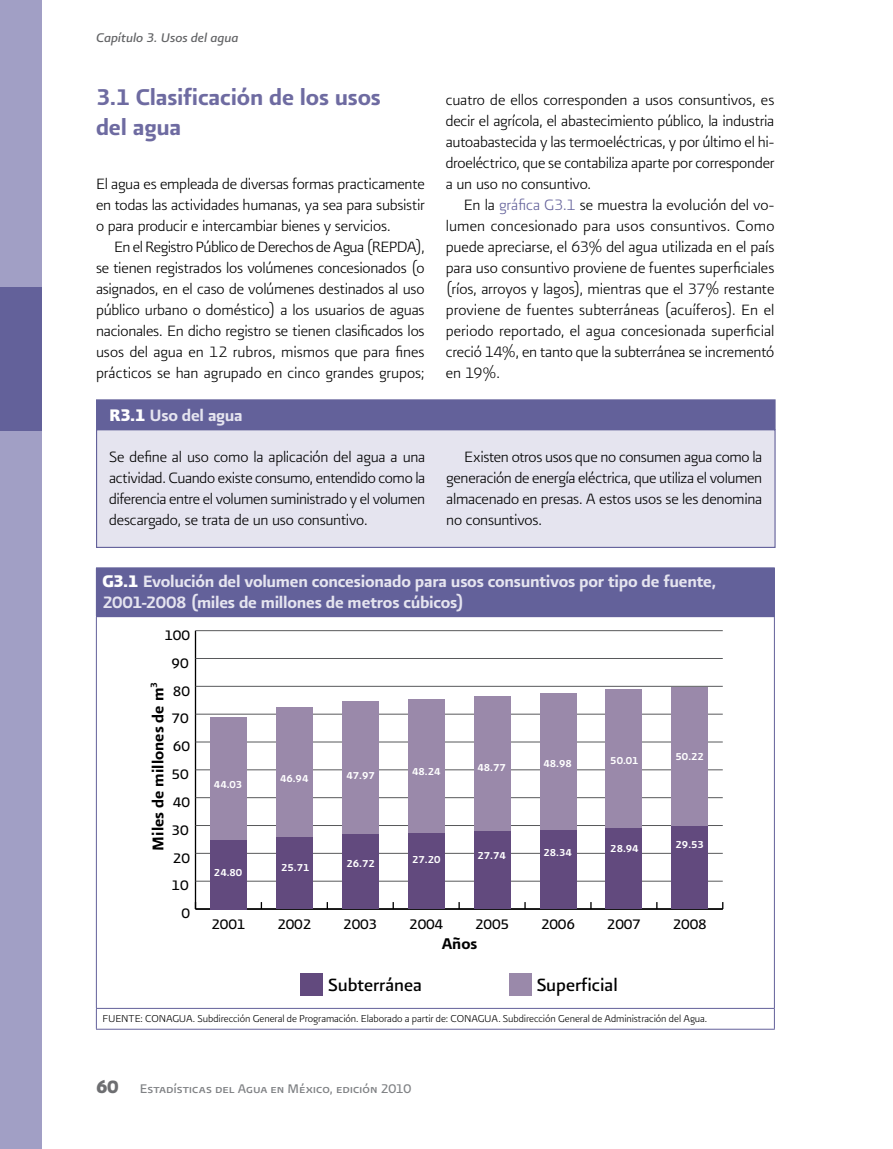
<style>
.page{position:relative;width:893px;height:1149px;background:#fff}
.page>*{position:absolute;margin:0;border:0;box-sizing:border-box;transform-origin:0 0}
.t1{font:27px/30px "Presidencia Firme";letter-spacing:-.01em;color:#6e6ba1}
.t2{font:21.15px "Presidencia Base";color:#000}
.t3{font:19.5px/21px "Presidencia Firme";letter-spacing:-.015em;color:#e5e4ef}
.t4{font:18.45px "Presidencia Firme";color:#000}
.t5{font:18px/21px "Presidencia Fina";letter-spacing:-.01em;color:#000;text-align:justify}
.t6{font:16.5px "Presidencia Base";letter-spacing:-.01em;color:#000}
.t7{font:15px "Presidencia Base Versalitas";letter-spacing:-.005em;color:#808285}
.t8{font:italic 15px "Presidencia Base";color:#636466}
.t9{font:12px "Presidencia Fina";letter-spacing:-.005em;color:#000}
.t10{font:11.85px "Presidencia Firme";color:#fff}
.s1{font-family:"Presidencia Fuerte";font-size:19.8px;color:#fff}
.s2{color:#63619a}
.s3{font-family:"Presidencia Fuerte";font-size:21px;color:#6d6e71}
</style>
<div class="page">
<div style="left:0;top:0;width:42px;height:1148px;background:#a19fc5"></div>
<div style="left:0;top:287px;width:42px;height:144px;background:#63619a"></div>
<div style="left:97px;top:429px;width:678px;height:118px;background:#e5e4ef"></div>
<div style="left:96px;top:429px;width:680px;height:119px;border:1px solid #63619a"></div>
<div style="left:97px;top:400px;width:678px;height:29px;background:#63619a"></div>
<div style="left:96px;top:399px;width:680px;height:31px;border:1px solid #63619a"></div>
<div style="left:96px;top:567px;width:678px;height:49px;background:#63619a"></div>
<hr style="left:96px;top:567px;width:679px;height:1px;background:#63619a">
<hr style="left:774px;top:568px;width:1px;height:48px;background:#63619a">
<hr style="left:96px;top:616px;width:679px;height:1px;background:#63619a">
<hr style="left:96px;top:617px;width:1px;height:390px;background:#63619a">
<hr style="left:774px;top:617px;width:1px;height:390px;background:#63619a">
<hr style="left:96px;top:1007px;width:679px;height:1px;background:#63619a">
<svg style="left:96px;top:1008px;width:1px;height:20px"></svg>
<svg style="left:774px;top:1008px;width:1px;height:20px"></svg>
<hr style="left:96px;top:1028px;width:679px;height:1px;background:#63619a">
<svg style="left:458px;top:902px;width:2px;height:6px"></svg>
<svg style="left:524px;top:902px;width:2px;height:6px"></svg>
<svg style="left:590px;top:902px;width:2px;height:6px"></svg>
<hr style="left:195px;top:630px;width:1px;height:278px;background:#000">
<hr style="left:195px;top:908px;width:528px;height:1px;background:#000">
<hr style="left:195px;top:880px;width:528px;height:1px;background:#58595b">
<hr style="left:195px;top:852px;width:528px;height:1px;background:#58595b">
<hr style="left:195px;top:824px;width:528px;height:1px;background:#58595b">
<hr style="left:195px;top:797px;width:528px;height:1px;background:#58595b">
<hr style="left:195px;top:769px;width:528px;height:1px;background:#58595b">
<hr style="left:195px;top:741px;width:528px;height:1px;background:#58595b">
<hr style="left:195px;top:713px;width:528px;height:1px;background:#58595b">
<hr style="left:195px;top:685px;width:528px;height:1px;background:#58595b">
<hr style="left:195px;top:658px;width:528px;height:1px;background:#58595b">
<hr style="left:195px;top:630px;width:528px;height:1px;background:#58595b">
<div style="left:210px;top:717px;width:37px;height:122px;background:#9a89aa"></div>
<div style="left:276px;top:706px;width:37px;height:131px;background:#9a89aa"></div>
<div style="left:342px;top:701px;width:37px;height:133px;background:#9a89aa"></div>
<div style="left:408px;top:698px;width:37px;height:135px;background:#9a89aa"></div>
<div style="left:474px;top:695px;width:37px;height:136px;background:#9a89aa"></div>
<div style="left:540px;top:693px;width:36px;height:136px;background:#9a89aa"></div>
<div style="left:605px;top:689px;width:37px;height:139px;background:#9a89aa"></div>
<div style="left:671px;top:686px;width:37px;height:140px;background:#9a89aa"></div>
<div style="left:210px;top:839px;width:37px;height:69px;background:#624a7e"></div>
<div style="left:276px;top:837px;width:37px;height:71px;background:#624a7e"></div>
<div style="left:342px;top:834px;width:37px;height:74px;background:#624a7e"></div>
<div style="left:408px;top:833px;width:37px;height:75px;background:#624a7e"></div>
<div style="left:474px;top:831px;width:37px;height:77px;background:#624a7e"></div>
<div style="left:540px;top:829px;width:36px;height:79px;background:#624a7e"></div>
<div style="left:605px;top:828px;width:37px;height:80px;background:#624a7e"></div>
<div style="left:671px;top:826px;width:37px;height:82px;background:#624a7e"></div>
<div style="left:300px;top:973px;width:22px;height:22px;background:#624a7e"></div>
<div style="left:509px;top:973px;width:23px;height:22px;background:#9a89aa"></div>
<p class="t8" style="left:96px;top:29px;width:144px">Capítulo 3. Usos del agua</p>
<h1 class="t1" style="left:96px;top:82px;width:286px">3.1 Clasificación de los usos del agua</h1>
<p class="t5" style="left:96px;top:173px;width:330px">El agua es empleada de diversas formas practicamente en todas las actividades humanas, ya sea para subsistir o para producir e intercambiar bienes y servicios.</p>
<p class="t5" style="left:96px;top:236px;width:330px;text-indent:18px">En el Registro Público de Derechos de Agua (REPDA), se tienen registrados los volúmenes concesionados (o asignados, en el caso de volúmenes destinados al uso público urbano o doméstico) a los usuarios de aguas nacionales. En dicho registro se tienen clasificados los usos del agua en 12 rubros, mismos que para fines prácticos se han agrupado en cinco grandes grupos;</p>
<p class="t3" style="left:109px;top:404px;width:135px"><span class="s1">R3.1</span> Uso del agua</p>
<p class="t5" style="left:446px;top:89px;width:330px">cuatro de ellos corresponden a usos consuntivos, es decir el agrícola, el abastecimiento público, la industria autoabastecida y las termoeléctricas, y por último el hi&shy;droeléctrico, que se contabiliza aparte por corresponder a un uso no consuntivo.</p>
<p class="t5" style="left:446px;top:194px;width:330px;text-indent:18px">En la <span class="s2">gráfica G3.1</span> se muestra la evolución del vo&shy;lumen concesionado para usos consuntivos. Como puede apreciarse, el 63% del agua utilizada en el país para uso consuntivo proviene de fuentes superficiales (ríos, arroyos y lagos), mientras que el 37% restante proviene de fuentes subterráneas (acuíferos). En el periodo reportado, el agua concesionada superficial creció 14%, en tanto que la subterránea se incrementó en 19%.</p>
<p class="t5" style="left:109px;top:446px;width:318px">Se define al uso como la aplicación del agua a una actividad. Cuando existe consumo, entendido como la diferencia entre el volumen suministrado y el volumen descargado, se trata de un uso consuntivo.</p>
<p class="t5" style="left:446px;top:446px;width:318px;text-indent:18px">Existen otros usos que no consumen agua como la generación de energía eléctrica, que utiliza el volumen almacenado en presas. A estos usos se les denomina no consuntivos.</p>
<p class="t3" style="left:102px;top:570px;width:615px"><span class="s1">G3.1</span> Evolución del volumen concesionado para usos consuntivos por tipo de fuente,<br>2001-2008 (miles de millones de metros cúbicos)</p>
<p class="t6" style="left:164px;top:625px;width:27px">100</p>
<p class="t4" style="left:147px;top:850px;width:170px;rotate:-90deg">Miles de millones de m<sup>3</sup></p>
<p class="t6" style="left:172px;top:653px;width:19px">90</p>
<p class="t6" style="left:173px;top:681px;width:19px">80</p>
<p class="t6" style="left:172px;top:709px;width:19px">70</p>
<p class="t6" style="left:173px;top:736px;width:19px">60</p>
<p class="t6" style="left:172px;top:764px;width:19px">50</p>
<p class="t6" style="left:173px;top:792px;width:19px">40</p>
<p class="t6" style="left:172px;top:820px;width:19px">30</p>
<p class="t6" style="left:173px;top:848px;width:19px">20</p>
<p class="t6" style="left:172px;top:875px;width:19px">10</p>
<p class="t6" style="left:181px;top:903px;width:10px">0</p>
<p class="t10" style="left:214px;top:777px;width:30px">44.03</p>
<p class="t10" style="left:214px;top:865px;width:30px">24.80</p>
<p class="t10" style="left:280px;top:771px;width:30px">46.94</p>
<p class="t10" style="left:346px;top:768px;width:30px">47.97</p>
<p class="t10" style="left:412px;top:764px;width:30px">48.24</p>
<p class="t10" style="left:281px;top:860px;width:30px">25.71</p>
<p class="t10" style="left:346px;top:856px;width:30px">26.72</p>
<p class="t10" style="left:412px;top:852px;width:30px">27.20</p>
<p class="t10" style="left:477px;top:760px;width:30px">48.77</p>
<p class="t10" style="left:477px;top:848px;width:30px">27.74</p>
<p class="t10" style="left:543px;top:756px;width:30px">48.98</p>
<p class="t10" style="left:543px;top:845px;width:30px">28.34</p>
<p class="t10" style="left:610px;top:753px;width:30px">50.01</p>
<p class="t10" style="left:610px;top:841px;width:30px">28.94</p>
<p class="t10" style="left:676px;top:749px;width:30px">50.22</p>
<p class="t10" style="left:676px;top:837px;width:30px">29.53</p>
<p class="t6" style="left:211px;top:914px;width:35px">2001</p>
<p class="t6" style="left:277px;top:914px;width:35px">2002</p>
<p class="t6" style="left:343px;top:914px;width:35px">2003</p>
<p class="t6" style="left:409px;top:914px;width:35px">2004</p>
<p class="t6" style="left:475px;top:914px;width:35px">2005</p>
<p class="t6" style="left:541px;top:914px;width:35px">2006</p>
<p class="t6" style="left:607px;top:914px;width:35px">2007</p>
<p class="t6" style="left:673px;top:914px;width:35px">2008</p>
<p class="t4" style="left:442px;top:932px;width:37px">Años</p>
<p class="t2" style="left:328px;top:971px;width:95px">Subterránea</p>
<p class="t2" style="left:537px;top:971px;width:83px">Superficial</p>
<p class="t9" style="left:102px;top:1011px;width:606px">FUENTE: CONAGUA. Subdirección General de Programación. Elaborado a partir de: CONAGUA. Subdirección General de Administración del Agua.</p>
<p class="t7" style="left:96px;top:1079px;width:317px"><span class="s3">60</span> Estadísticas del Agua en México, edición 2010</p>
</div>
